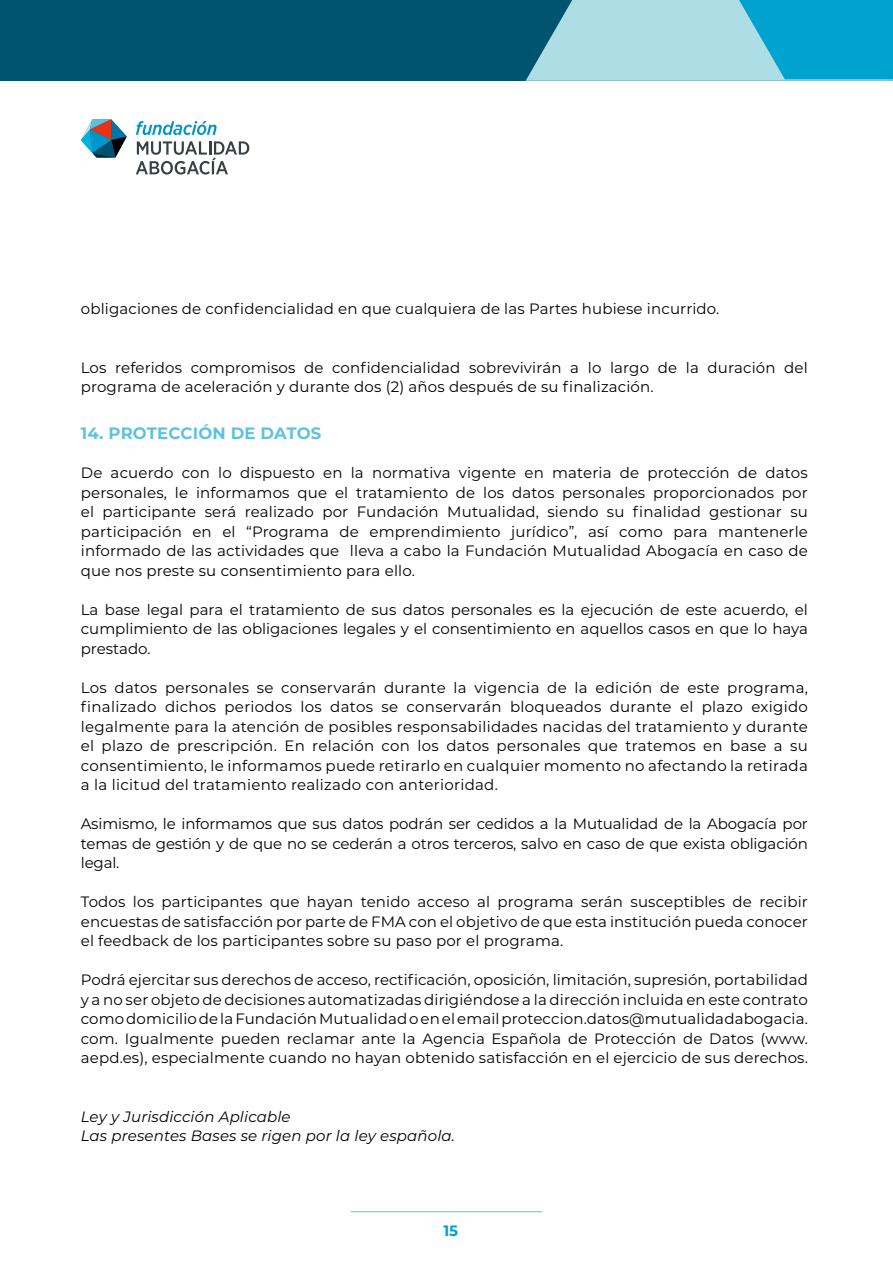
<style>
.page{position:relative;width:893px;height:1263px;background:#fff}
.page>*{position:absolute;margin:0;border:0;box-sizing:border-box;transform-origin:0 0}
.t1{font:700 16.5px "Montserrat";letter-spacing:.01em;color:#5ec2de}
.t2{font:15px/19.5px "Montserrat";letter-spacing:.01em;color:#000;text-align:justify}
.t3{font:italic 15px/19.5px "Montserrat";letter-spacing:.01em;color:#000}
.t4{font:700 15px "Montserrat";color:#00a3cf}
</style>
<div class="page">
<hr style="left:351px;top:1211px;width:191px;height:1px;background:#5ec2de">
<div style="left:0;top:0;width:893px;height:80px;background:#005470"></div>
<svg style="left:526px;top:0;width:367px;height:81px;background:#65c0d6"></svg>
<svg style="left:81px;top:119px;width:46px;height:39px"></svg>
<svg style="left:136px;top:121px;width:81px;height:14px"></svg>
<svg style="left:136px;top:141px;width:113px;height:34px"></svg>
<p class="t2" style="left:81px;top:299px;width:640px">obligaciones de confidencialidad en que cualquiera de las Partes hubiese incurrido.</p>
<p class="t2" style="left:81px;top:357px;width:729px">Los referidos compromisos de confidencialidad sobrevivirán a lo largo de la duración del programa de aceleración y durante dos (2) años después de su finalización.</p>
<p class="t1" style="left:81px;top:421px;width:242px">14. PROTECCIÓN DE DATOS</p>
<p class="t2" style="left:81px;top:463px;width:729px">De acuerdo con lo dispuesto en la normativa vigente en materia de protección de datos personales, le informamos que el tratamiento de los datos personales proporcionados por el participante será realizado por Fundación Mutualidad, siendo su finalidad gestionar su participación en el “Programa de emprendimiento jurídico”, así como para mantenerle informado de las actividades que lleva a cabo la Fundación Mutualidad Abogacía en caso de que nos preste su consentimiento para ello.</p>
<p class="t2" style="left:81px;top:599px;width:729px">La base legal para el tratamiento de sus datos personales es la ejecución de este acuerdo, el cumplimiento de las obligaciones legales y el consentimiento en aquellos casos en que lo haya prestado.</p>
<p class="t2" style="left:81px;top:677px;width:729px">Los datos personales se conservarán durante la vigencia de la edición de este programa, finalizado dichos periodos los datos se conservarán bloqueados durante el plazo exigido legalmente para la atención de posibles responsabilidades nacidas del tratamiento y durante el plazo de prescripción. En relación con los datos personales que tratemos en base a su consentimiento, le informamos puede retirarlo en cualquier momento no afectando la retirada a la licitud del tratamiento realizado con anterioridad.</p>
<p class="t2" style="left:81px;top:814px;width:729px">Asimismo, le informamos que sus datos podrán ser cedidos a la Mutualidad de la Abogacía por temas de gestión y de que no se cederán a otros terceros, salvo en caso de que exista obligación legal.</p>
<p class="t2" style="left:81px;top:892px;width:729px">Todos los participantes que hayan tenido acceso al programa serán susceptibles de recibir encuestas de satisfacción por parte de FMA con el objetivo de que esta institución pueda conocer el feedback de los participantes sobre su paso por el programa.</p>
<p class="t2" style="left:81px;top:970px;width:729px">Podrá ejercitar sus derechos de acceso, rectificación, oposición, limitación, supresión, portabilidad y a no ser objeto de decisiones automatizadas dirigiéndose a la dirección incluida en este contrato como domicilio de la Fundación Mutualidad o en el email proteccion.datos@mutualidadabogacia. com. Igualmente pueden reclamar ante la Agencia Española de Protección de Datos (www. aepd.es), especialmente cuando no hayan obtenido satisfacción en el ejercicio de sus derechos.</p>
<p class="t3" style="left:81px;top:1106px;width:376px">Ley y Jurisdicción Aplicable<br>Las presentes Bases se rigen por la ley española.</p>
<p class="t4" style="left:444px;top:1219px;width:16px">15</p>
</div>
